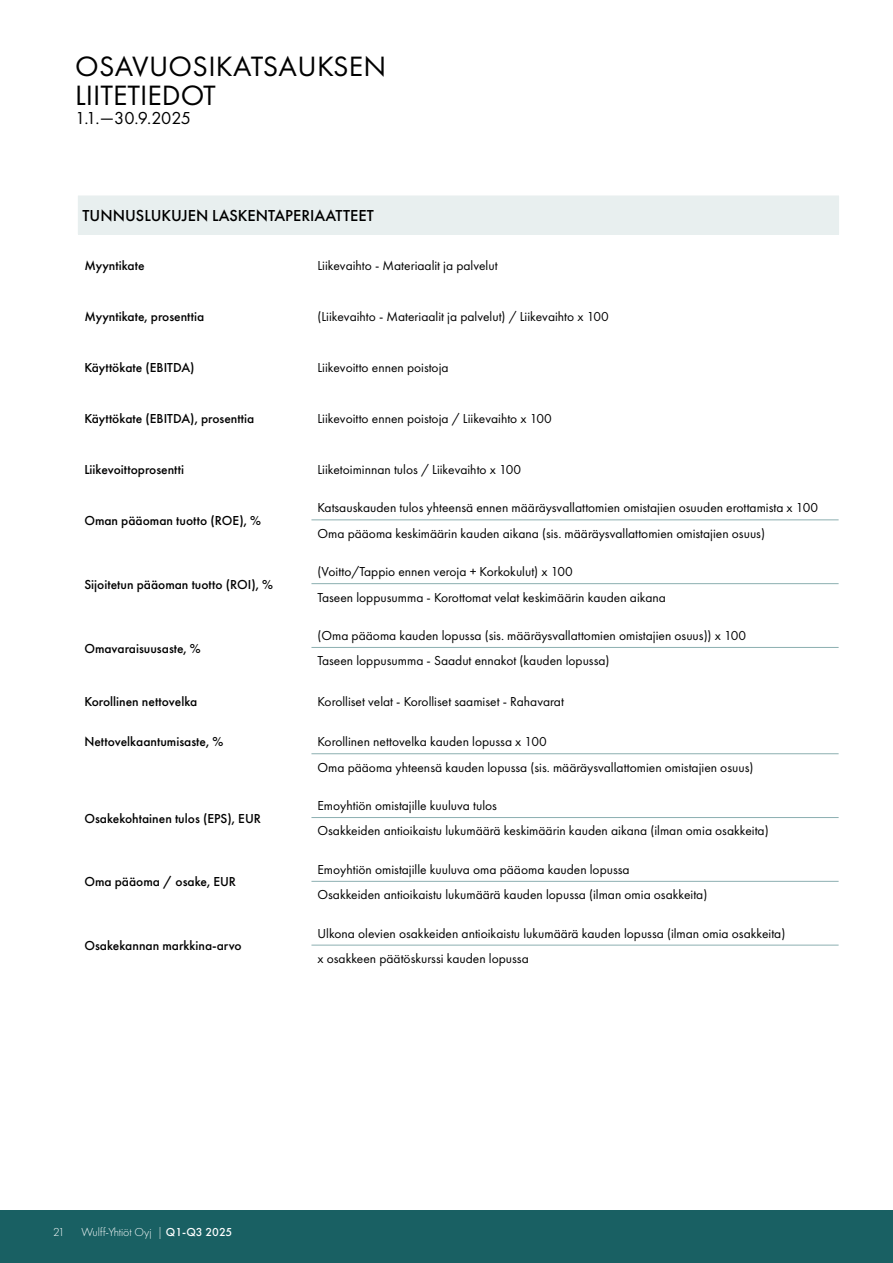
<style>
.page{position:relative;width:893px;height:1263px;background:#fff}
.page>*{position:absolute;margin:0;border:0;box-sizing:border-box;transform-origin:0 0}
.t1{font:29.1px "Futura PT";color:#000}
.t2{font:18px "Futura PT";letter-spacing:-.015em;color:#000}
.Taulukon_muotoilu{font:500 16.5px "Futura PT";color:#000}
.t3{font:13.5px "Futura PT";color:#000}
.t4{font:500 13.5px "Futura PT";color:#000}
.t5{font:300 12px "Futura PT";color:#fff}
.s1{font-weight:500}
</style>
<div class="page">
<div style="left:0;top:1211px;width:893px;height:52px;background:#196063"></div>
<div style="left:78px;top:196px;width:761px;height:38px;background:#e8efef"></div>
<hr style="left:311px;top:583px;width:528px;height:1px;background:#8cafb1">
<hr style="left:311px;top:519px;width:528px;height:1px;background:#8cafb1">
<hr style="left:311px;top:647px;width:528px;height:1px;background:#8cafb1">
<hr style="left:311px;top:753px;width:528px;height:1px;background:#8cafb1">
<hr style="left:311px;top:817px;width:528px;height:1px;background:#8cafb1">
<hr style="left:311px;top:881px;width:528px;height:1px;background:#8cafb1">
<hr style="left:311px;top:945px;width:528px;height:1px;background:#8cafb1">
<p class="t1" style="left:75px;top:49px;width:313px">OSAVUOSIKATSAUKSEN</p>
<p class="t1" style="left:75px;top:78px;width:142px">LIITETIEDOT</p>
<p class="t2" style="left:75px;top:107px;width:118px">1.1.—30.9.2025</p>
<p class="Taulukon_muotoilu" style="left:83px;top:206px;width:293px">TUNNUSLUKUJEN LASKENTAPERIAATTEET</p>
<p class="t4" style="left:84px;top:257px;width:62px">Myyntikate</p>
<p class="t3" style="left:317px;top:257px;width:182px">Liikevaihto - Materiaalit ja palvelut</p>
<p class="t4" style="left:84px;top:308px;width:121px">Myyntikate, prosenttia</p>
<p class="t3" style="left:317px;top:308px;width:293px">(Liikevaihto - Materiaalit ja palvelut) / Liikevaihto x 100</p>
<p class="t4" style="left:84px;top:359px;width:112px">Käyttökate (EBITDA)</p>
<p class="t3" style="left:317px;top:359px;width:133px">Liikevoitto ennen poistoja</p>
<p class="t4" style="left:84px;top:410px;width:172px">Käyttökate (EBITDA), prosenttia</p>
<p class="t3" style="left:317px;top:410px;width:236px">Liikevoitto ennen poistoja / Liikevaihto x 100</p>
<p class="t4" style="left:84px;top:461px;width:101px">Liikevoittoprosentti</p>
<p class="t3" style="left:317px;top:461px;width:205px">Liiketoiminnan tulos / Liikevaihto x 100</p>
<p class="t4" style="left:84px;top:512px;width:178px">Oman pääoman tuotto (ROE), %</p>
<p class="t3" style="left:317px;top:500px;width:502px">Katsauskauden tulos yhteensä ennen määräysvallattomien omistajien osuuden erottamista x 100</p>
<p class="t3" style="left:317px;top:525px;width:449px">Oma pääoma keskimäärin kauden aikana (sis. määräysvallattomien omistajien osuus)</p>
<p class="t4" style="left:84px;top:576px;width:190px">Sijoitetun pääoman tuotto (ROI), %</p>
<p class="t4" style="left:84px;top:640px;width:118px">Omavaraisuusaste, %</p>
<p class="t3" style="left:317px;top:563px;width:257px">(Voitto/Tappio ennen veroja + Korkokulut) x 100</p>
<p class="t3" style="left:317px;top:589px;width:350px">Taseen loppusumma - Korottomat velat keskimäärin kauden aikana</p>
<p class="t3" style="left:317px;top:627px;width:430px">(Oma pääoma kauden lopussa (sis. määräysvallattomien omistajien osuus)) x 100</p>
<p class="t3" style="left:317px;top:653px;width:294px">Taseen loppusumma - Saadut ennakot (kauden lopussa)</p>
<p class="t4" style="left:84px;top:693px;width:115px">Korollinen nettovelka</p>
<p class="t3" style="left:317px;top:693px;width:248px">Korolliset velat - Korolliset saamiset - Rahavarat</p>
<p class="t4" style="left:84px;top:733px;width:140px">Nettovelkaantumisaste, %</p>
<p class="t3" style="left:317px;top:734px;width:231px">Korollinen nettovelka kauden lopussa x 100</p>
<p class="t3" style="left:317px;top:759px;width:437px">Oma pääoma yhteensä kauden lopussa (sis. määräysvallattomien omistajien osuus)</p>
<p class="t4" style="left:84px;top:810px;width:178px">Osakekohtainen tulos (EPS), EUR</p>
<p class="t3" style="left:317px;top:797px;width:181px">Emoyhtiön omistajille kuuluva tulos</p>
<p class="t3" style="left:317px;top:823px;width:453px">Osakkeiden antioikaistu lukumäärä keskimäärin kauden aikana (ilman omia osakkeita)</p>
<p class="t4" style="left:84px;top:874px;width:153px">Oma pääoma / osake, EUR</p>
<p class="t4" style="left:84px;top:938px;width:159px">Osakekannan markkina-arvo</p>
<p class="t3" style="left:317px;top:861px;width:314px">Emoyhtiön omistajille kuuluva oma pääoma kauden lopussa</p>
<p class="t3" style="left:317px;top:887px;width:391px">Osakkeiden antioikaistu lukumäärä kauden lopussa (ilman omia osakkeita)</p>
<p class="t3" style="left:317px;top:925px;width:469px">Ulkona olevien osakkeiden antioikaistu lukumäärä kauden lopussa (ilman omia osakkeita)</p>
<p class="t3" style="left:317px;top:950px;width:213px">x osakkeen päätöskurssi kauden lopussa</p>
<p class="t5" style="left:53px;top:1225px;width:13px">21</p>
<p class="t5" style="left:81px;top:1225px;width:152px">Wulff-Yhtiöt Oyj | <span class="s1">Q1-Q3 2025</span></p>
</div>
